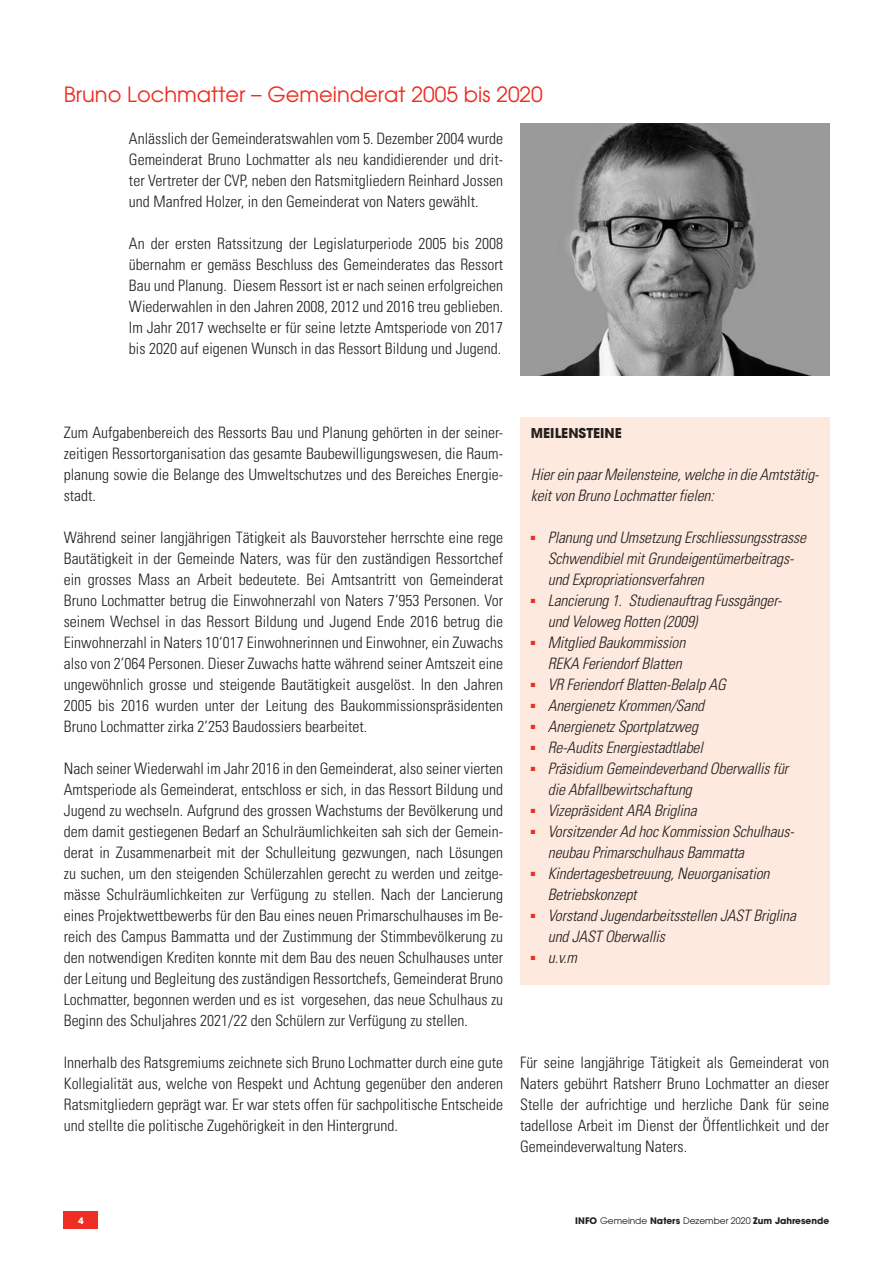
<style>
.page{position:relative;width:893px;height:1263px;background:#fff}
.page>*{position:absolute;margin:0;border:0;box-sizing:border-box;transform-origin:0 0}
.t1{font:21px "Avant Garde";color:#ee2e22}
.t2{font:300 condensed 15.75px/21px "Univers";color:#231f20;text-align:justify}
.t3{font:italic 300 condensed 15.75px/21px "Univers";letter-spacing:-.01em;color:#231f20}
.t4{font:700 13.5px "Avant Garde";color:#231f20}
.t5{font:700 9px "Avant Garde";color:#231f20}
.t6{font:700 9px "Avant Garde";color:#fff}
.s1{font-weight:400}
</style>
<div class="page">
<div style="left:64px;top:1212px;width:34px;height:17px;background:#ee2e22"></div>
<img style="left:520px;top:123px;width:309px;height:252px">
<div style="left:520px;top:417px;width:309px;height:567px;background:#fde9dd"></div>
<p class="t1" style="left:64px;top:81px;width:481px">Bruno Lochmatter – Gemeinderat 2005 bis 2020</p>
<p class="t2" style="left:129px;top:128px;width:376px">Anlässlich der Gemeinderatswahlen vom 5. Dezember 2004 wurde Gemeinderat Bruno Lochmatter als neu kandidierender und drit&shy;ter Vertreter der CVP, neben den Ratsmitgliedern Reinhard Jossen und Manfred Holzer, in den Gemeinderat von Naters gewählt.</p>
<p class="t2" style="left:129px;top:233px;width:376px">An der ersten Ratssitzung der Legislaturperiode 2005 bis 2008 übernahm er gemäss Beschluss des Gemeinderates das Ressort Bau und Planung. Diesem Ressort ist er nach seinen erfolgreichen Wiederwahlen in den Jahren 2008, 2012 und 2016 treu geblieben.<br>Im Jahr 2017 wechselte er für seine letzte Amtsperiode von 2017 bis 2020 auf eigenen Wunsch in das Ressort Bildung und Jugend.</p>
<p class="t2" style="left:64px;top:422px;width:441px">Zum Aufgabenbereich des Ressorts Bau und Planung gehörten in der seiner&shy;zeitigen Ressortorganisation das gesamte Baubewilligungswesen, die Raum&shy;planung sowie die Belange des Umweltschutzes und des Bereiches Energie&shy;stadt.</p>
<p class="t2" style="left:64px;top:527px;width:441px">Während seiner langjährigen Tätigkeit als Bauvorsteher herrschte eine rege Bautätigkeit in der Gemeinde Naters, was für den zuständigen Ressortchef ein grosses Mass an Arbeit bedeutete. Bei Amtsantritt von Gemeinderat Bruno Lochmatter betrug die Einwohnerzahl von Naters 7’953 Personen. Vor seinem Wechsel in das Ressort Bildung und Jugend Ende 2016 betrug die Einwohnerzahl in Naters 10‘017 Einwohnerinnen und Einwohner, ein Zuwachs also von 2’064 Personen. Dieser Zuwachs hatte während seiner Amtszeit eine ungewöhnlich grosse und steigende Bautätigkeit ausgelöst. In den Jahren 2005 bis 2016 wurden unter der Leitung des Baukommissionspräsidenten Bruno Lochmatter zirka 2’253 Baudossiers bearbeitet.</p>
<p class="t2" style="left:64px;top:758px;width:441px">Nach seiner Wiederwahl im Jahr 2016 in den Gemeinderat, also seiner vierten Amtsperiode als Gemeinderat, entschloss er sich, in das Ressort Bildung und Jugend zu wechseln. Aufgrund des grossen Wachstums der Bevölkerung und dem damit gestiegenen Bedarf an Schulräumlichkeiten sah sich der Gemein&shy;derat in Zusammenarbeit mit der Schulleitung gezwungen, nach Lösungen zu suchen, um den steigenden Schülerzahlen gerecht zu werden und zeitge&shy;mässe Schulräumlichkeiten zur Verfügung zu stellen. Nach der Lancierung eines Projektwettbewerbs für den Bau eines neuen Primarschulhauses im Be&shy;reich des Campus Bammatta und der Zustimmung der Stimmbevölkerung zu den notwendigen Krediten konnte mit dem Bau des neuen Schulhauses unter der Leitung und Begleitung des zuständigen Ressortchefs, Gemeinderat Bruno Lochmatter, begonnen werden und es ist vorgesehen, das neue Schulhaus zu Beginn des Schuljahres 2021/22 den Schülern zur Verfügung zu stellen.</p>
<p class="t2" style="left:64px;top:1052px;width:441px">Innerhalb des Ratsgremiums zeichnete sich Bruno Lochmatter durch eine gute Kollegialität aus, welche von Respekt und Achtung gegenüber den anderen Ratsmitgliedern geprägt war. Er war stets offen für sachpolitische Entscheide und stellte die politische Zugehörigkeit in den Hintergrund.</p>
<p class="t2" style="left:520px;top:1052px;width:311px">Für seine langjährige Tätigkeit als Gemeinderat von Naters gebührt Ratsherr Bruno Lochmatter an dieser Stelle der aufrichtige und herzliche Dank für seine tadellose Arbeit im Dienst der Öffentlichkeit und der Gemeindeverwaltung Naters.</p>
<p class="t4" style="left:531px;top:424px;width:93px">MEILENSTEINE</p>
<p class="t3" style="left:531px;top:464px;width:290px">Hier ein paar Meilensteine, welche in die Amtstätig&shy;keit von Bruno Lochmatter fielen:</p>
<p class="t3" style="left:531px;top:527px;width:277px;text-align:center"><sup>■</sup> Planung und Umsetzung Erschliessungsstrasse<br>Schwendibiel mit Grundeigentümerbeitrags-</p>
<p class="t3" style="left:548px;top:569px;width:157px">und Expropriationsverfahren</p>
<p class="t3" style="left:531px;top:590px;width:253px"><sup>■</sup> Lancierung 1. Studienauftrag Fussgänger-</p>
<p class="t3" style="left:548px;top:611px;width:151px">und Veloweg Rotten (2009)</p>
<p class="t3" style="left:531px;top:632px;width:156px"><sup>■</sup> Mitglied Baukommission</p>
<p class="t3" style="left:548px;top:653px;width:135px">REKA Feriendorf Blatten</p>
<p class="t3" style="left:531px;top:674px;width:197px"><sup>■</sup> VR Feriendorf Blatten-Belalp AG</p>
<p class="t3" style="left:531px;top:695px;width:175px"><sup>■</sup> Anergienetz Krommen/Sand</p>
<p class="t3" style="left:531px;top:716px;width:169px"><sup>■</sup> Anergienetz Sportplatzweg</p>
<p class="t3" style="left:531px;top:737px;width:174px"><sup>■</sup> Re-Audits Energiestadtlabel</p>
<p class="t3" style="left:531px;top:758px;width:259px"><sup>■</sup> Präsidium Gemeindeverband Oberwallis für</p>
<p class="t3" style="left:548px;top:779px;width:146px">die Abfallbewirtschaftung</p>
<p class="t3" style="left:531px;top:800px;width:167px"><sup>■</sup> Vizepräsident ARA Briglina</p>
<p class="t3" style="left:548px;top:821px;width:248px;text-indent:-17px"><sup>■</sup> Vorsitzender Ad hoc Kommission Schulhaus&shy;neubau Primarschulhaus Bammatta</p>
<p class="t3" style="left:531px;top:863px;width:240px"><sup>■</sup> Kindertagesbetreuung, Neuorganisation</p>
<p class="t3" style="left:548px;top:884px;width:90px">Betriebskonzept</p>
<p class="t3" style="left:548px;top:905px;width:250px;text-indent:-17px"><sup>■</sup> Vorstand Jugendarbeitsstellen JAST Briglina und JAST Oberwallis</p>
<p class="t3" style="left:531px;top:947px;width:48px"><sup>■</sup> u.v.m</p>
<p class="t6" style="left:78px;top:1215px;width:7px">4</p>
<p class="t5" style="left:575px;top:1215px;width:255px">INFO <span class="s1">Gemeinde</span> Naters <span class="s1">Dezember 2020</span> Zum Jahresende</p>
</div>
